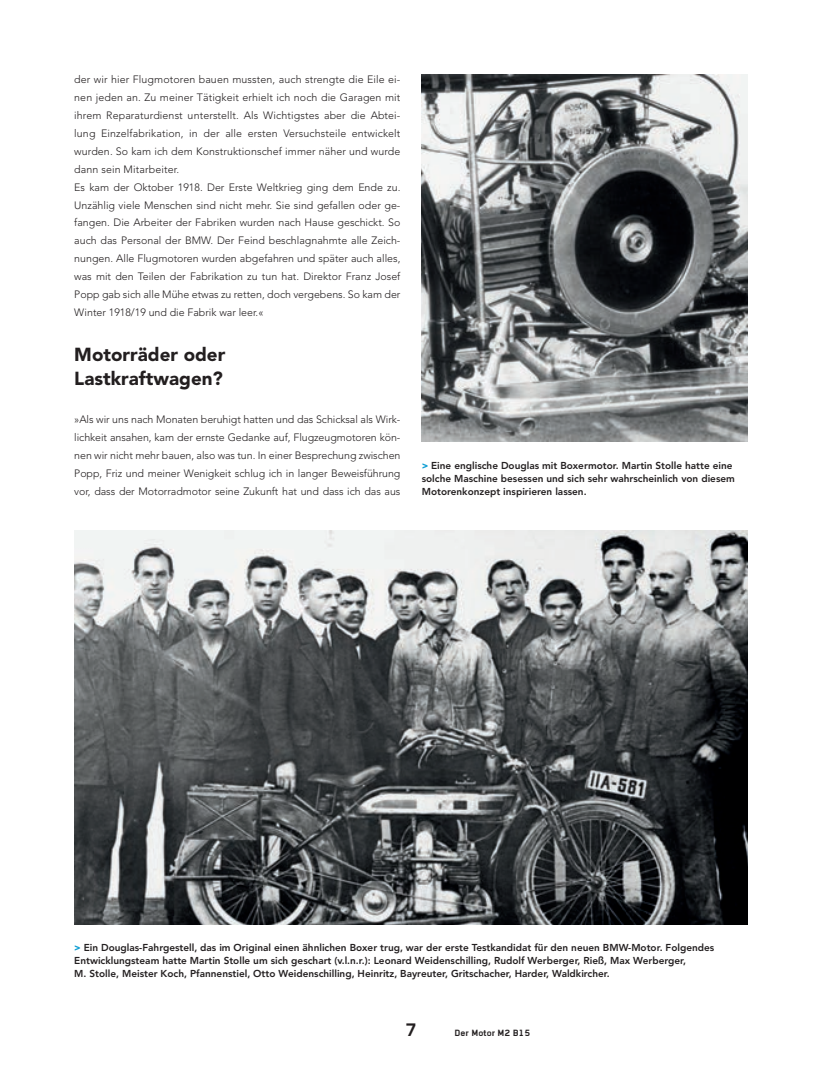
<style>
.page{position:relative;width:822px;height:1088px;background:#fff}
.page>*{position:absolute;margin:0;border:0;box-sizing:border-box;transform-origin:0 0}
.t1{font:900 18.75px/23.8px "Avenir";color:#231f20}
.t2{font:700 17.5px "Alpha Headline CE";color:#231f20}
.t3{font:300 10.62px/17.9px "Avenir";color:#231f20}
.t4{font:800 10px/13.1px "Avenir";color:#231f20}
.t5{font:700 8.75px "Alpha Headline CE";color:#231f20}
.s1{font-weight:900;color:#0e9ed3}
</style>
<div class="page">
<img style="left:422px;top:74px;width:325px;height:367px">
<img style="left:74px;top:530px;width:673px;height:394px">
<p class="t3" style="left:74px;top:71px;width:328px">der wir hier Flugmotoren bauen mussten, auch strengte die Eile ei&shy;nen jeden an. Zu meiner Tätigkeit erhielt ich noch die Garagen mit ihrem Reparaturdienst unterstellt. Als Wichtigstes aber die Abtei&shy;lung Einzelfabrikation, in der alle ersten Versuchsteile entwickelt wurden. So kam ich dem Konstruktionschef immer näher und wurde dann sein Mitarbeiter.<br>Es kam der Oktober 1918. Der Erste Weltkrieg ging dem Ende zu.<br>Unzählig viele Menschen sind nicht mehr. Sie sind gefallen oder ge&shy;fangen. Die Arbeiter der Fabriken wurden nach Hause geschickt. So auch das Personal der BMW. Der Feind beschlagnahmte alle Zeich&shy;nungen. Alle Flugmotoren wurden abgefahren und später auch alles, was mit den Teilen der Fabrikation zu tun hat. Direktor Franz Josef Popp gab sich alle Mühe etwas zu retten, doch vergebens. So kam der Winter 1918/19 und die Fabrik war leer.«</p>
<h1 class="t1" style="left:74px;top:342px;width:152px">Motorräder oder<br>Lastkraftwagen?</h1>
<p class="t3" style="left:74px;top:411px;width:328px;text-align:justify">»Als wir uns nach Monaten beruhigt hatten und das Schicksal als Wirk&shy;lichkeit ansahen, kam der ernste Gedanke auf, Flugzeugmotoren kön&shy;nen wir nicht mehr bauen, also was tun. In einer Besprechung zwischen Popp, Friz und meiner Wenigkeit schlug ich in langer Beweisführung vor, dass der Motorradmotor seine Zukunft hat und dass ich das aus</p>
<p class="t4" style="left:422px;top:458px;width:314px"><span class="s1">&gt;</span> Eine englische Douglas mit Boxermotor. Martin Stolle hatte eine solche Maschine besessen und sich sehr wahrscheinlich von diesem<br>Motorenkonzept inspirieren lassen.</p>
<p class="t4" style="left:74px;top:941px;width:641px"><span class="s1">&gt;</span> Ein Douglas-Fahrgestell, das im Original einen ähnlichen Boxer trug, war der erste Testkandidat für den neuen BMW-Motor. Folgendes<br>Entwicklungsteam hatte Martin Stolle um sich geschart (v.l.n.r.): Leonard Weidenschilling, Rudolf Werberger, Rieß, Max Werberger,<br>M. Stolle, Meister Koch, Pfannenstiel, Otto Weidenschilling, Heinritz, Bayreuter, Gritschacher, Harder, Waldkircher.</p>
<h2 class="t2" style="left:405px;top:1019px;width:13px">7</h2>
<p class="t5" style="left:454px;top:1027px;width:77px">Der Motor M2 B15</p>
</div>
